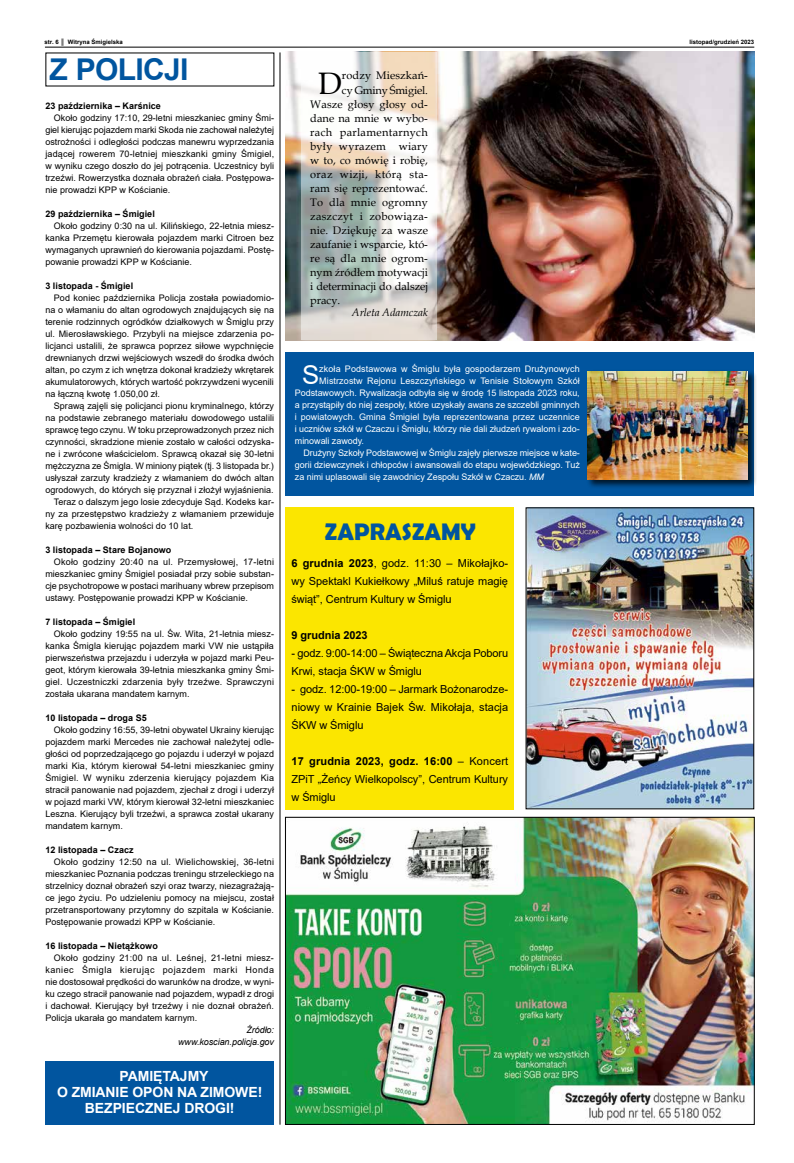
<style>
.page{position:relative;width:794px;height:1163px;background:#fff}
.page>*{position:absolute;margin:0;border:0;box-sizing:border-box;transform-origin:0 0}
.t1{font:31.1px "Book Antiqua";color:#000}
.t2{font:700 30px "Arial";letter-spacing:-.02em;color:#01559f}
.t3{font:25.8px "Arial";color:#fff}
.t4{font:700 24px "Berlin Sans FB Demi";color:#01559f}
.t5{font:700 14px "Arial";letter-spacing:-.005em;color:#fff}
.t6{font:11px/18px "Arial";letter-spacing:-.005em;color:#000;text-align:justify}
.t7{font:11px "Book Antiqua";letter-spacing:.01em;color:#000}
.t8{font:11px "Book Antiqua";letter-spacing:.03em;color:#000}
.t9{font:11px "Book Antiqua";letter-spacing:-.015em;color:#000}
.t10{font:italic 11px "Book Antiqua";letter-spacing:-.005em;color:#000}
.t11{font:700 11px "Arial";letter-spacing:-.005em;color:#000}
.t12{font:9px/12px "Arial";letter-spacing:.005em;color:#000;text-align:justify}
.t13{font:9px "Arial";letter-spacing:-.005em;color:#fff}
.t14{font:700 9px "Arial";letter-spacing:.005em;color:#000}
.t15{font:italic 9px/12px "Arial";letter-spacing:-.005em;color:#000;text-align:right}
.t16{font:700 6px "Arial";color:#000}
.s1{font-style:italic}
.s2{font-weight:700}
</style>
<div class="page">
<hr style="left:45px;top:47px;width:709px;height:1px;background:#000">
<img style="left:287px;top:818px;width:465px;height:304px">
<div style="left:285px;top:816px;width:469px;height:308px;border:1px solid #000"></div>
<img style="left:528px;top:509px;width:224px;height:298px">
<div style="left:285px;top:507px;width:229px;height:302px;background:#fbe600"></div>
<hr style="left:279px;top:52px;width:1px;height:1072px;background:#000">
<img style="left:285px;top:52px;width:469px;height:288px">
<div style="left:295px;top:46px;width:148px;height:301px;background:#fff;opacity:.75"></div>
<div style="left:301px;top:50px;width:137px;height:290px;background:#fff;opacity:.75"></div>
<div style="left:45px;top:1060px;width:229px;height:64px;background:#01559f"></div>
<div style="left:285px;top:352px;width:469px;height:144px;background:#01559f"></div>
<div style="left:586px;top:369px;width:171px;height:120px;background:#000;opacity:.75"></div>
<img style="left:588px;top:371px;width:159px;height:109px">
<p class="t16" style="left:45px;top:38px;width:80px">str. 6 ║ Witryna Śmigielska</p>
<p class="t16" style="left:689px;top:38px;width:66px">listopad/grudzień 2023</p>
<h2 class="t2" style="left:50px;top:48px;width:140px">Z POLICJI</h2>
<p class="t14" style="left:45px;top:99px;width:117px">23 października – Karśnice</p>
<p class="t12" style="left:45px;top:112px;width:230px;text-indent:9px">Około godziny 17:10, 29-letni mieszkaniec gminy Śmi&shy;giel kierując pojazdem marki Skoda nie zachował należytej ostrożności i odległości podczas manewru wyprzedzania jadącej rowerem 70-letniej mieszkanki gminy Śmigiel, w wyniku czego doszło do jej potrącenia. Uczestnicy byli trzeźwi. Rowerzystka doznała obrażeń ciała. Postępowa&shy;nie prowadzi KPP w Kościanie.</p>
<p class="t14" style="left:45px;top:207px;width:111px">29 października – Śmigiel</p>
<p class="t12" style="left:45px;top:220px;width:230px;text-indent:9px">Około godziny 0:30 na ul. Kilińskiego, 22-letnia miesz&shy;kanka Przemętu kierowała pojazdem marki Citroen bez wymaganych uprawnień do kierowania pojazdami. Postę&shy;powanie prowadzi KPP w Kościanie.</p>
<p class="t14" style="left:45px;top:279px;width:89px">3 listopada - Śmigiel</p>
<p class="t12" style="left:45px;top:292px;width:230px;text-indent:9px">Pod koniec października Policja została powiadomio&shy;na o włamaniu do altan ogrodowych znajdujących się na terenie rodzinnych ogródków działkowych w Śmiglu przy ul. Mierosławskiego. Przybyli na miejsce zdarzenia po&shy;licjanci ustalili, że sprawca poprzez siłowe wypchnięcie drewnianych drzwi wejściowych wszedł do środka dwóch altan, po czym z ich wnętrza dokonał kradzieży wkrętarek akumulatorowych, których wartość pokrzywdzeni wycenili na łączną kwotę 1.050,00 zł.</p>
<p class="t12" style="left:54px;top:400px;width:222px">Sprawą zajęli się policjanci pionu kryminalnego, którzy</p>
<p class="t12" style="left:45px;top:412px;width:230px">na podstawie zebranego materiału dowodowego ustalili</p>
<p class="t12" style="left:45px;top:424px;width:230px">sprawcę tego czynu. W toku przeprowadzonych przez nich</p>
<p class="t12" style="left:45px;top:436px;width:230px">czynności, skradzione mienie zostało w całości odzyska-</p>
<p class="t12" style="left:45px;top:448px;width:230px">ne i zwrócone właścicielom. Sprawcą okazał się 30-letni</p>
<p class="t12" style="left:45px;top:460px;width:230px">mężczyzna ze Śmigla. W miniony piątek (tj. 3 listopada br.)</p>
<p class="t12" style="left:45px;top:472px;width:230px">usłyszał zarzuty kradzieży z włamaniem do dwóch altan</p>
<p class="t12" style="left:45px;top:484px;width:230px">ogrodowych, do których się przyznał i złożył wyjaśnienia.</p>
<p class="t12" style="left:54px;top:496px;width:222px">Teraz o dalszym jego losie zdecyduje Sąd. Kodeks kar-</p>
<p class="t12" style="left:45px;top:508px;width:230px">ny za przestępstwo kradzieży z włamaniem przewiduje</p>
<p class="t12" style="left:45px;top:520px;width:149px">karę pozbawienia wolności do 10 lat.</p>
<p class="t14" style="left:45px;top:543px;width:128px">3 listopada – Stare Bojanowo</p>
<p class="t12" style="left:45px;top:556px;width:230px;text-indent:9px">Około godziny 20:40 na ul. Przemysłowej, 17-letni mieszkaniec gminy Śmigiel posiadał przy sobie substan&shy;cje psychotropowe w postaci marihuany wbrew przepisom ustawy. Postępowanie prowadzi KPP w Kościanie.</p>
<p class="t14" style="left:45px;top:615px;width:91px">7 listopada – Śmigiel</p>
<p class="t12" style="left:45px;top:628px;width:230px;text-indent:9px">Około godziny 19:55 na ul. Św. Wita, 21-letnia miesz&shy;kanka Śmigla kierując pojazdem marki VW nie ustąpiła pierwszeństwa przejazdu i uderzyła w pojazd marki Peu&shy;geot, którym kierowała 39-letnia mieszkanka gminy Śmi&shy;giel. Uczestniczki zdarzenia były trzeźwe. Sprawczyni została ukarana mandatem karnym.</p>
<p class="t14" style="left:45px;top:711px;width:103px">10 listopada – droga S5</p>
<p class="t12" style="left:45px;top:724px;width:230px;text-indent:9px">Około godziny 16:55, 39-letni obywatel Ukrainy kierując pojazdem marki Mercedes nie zachował należytej odle&shy;głości od poprzedzającego go pojazdu i uderzył w pojazd marki Kia, którym kierował 54-letni mieszkaniec gminy Śmigiel. W wyniku zderzenia kierujący pojazdem Kia stracił panowanie nad pojazdem, zjechał z drogi i uderzył w pojazd marki VW, którym kierował 32-letni mieszkaniec Leszna. Kierujący byli trzeźwi, a sprawca został ukarany mandatem karnym.</p>
<p class="t14" style="left:45px;top:843px;width:90px">12 listopada – Czacz</p>
<p class="t12" style="left:45px;top:856px;width:230px;text-indent:9px">Około godziny 12:50 na ul. Wielichowskiej, 36-letni mieszkaniec Poznania podczas treningu strzeleckiego na strzelnicy doznał obrażeń szyi oraz twarzy, niezagrażają&shy;ce jego życiu. Po udzieleniu pomocy na miejscu, został przetransportowany przytomny do szpitala w Kościanie.<br>Postępowanie prowadzi KPP w Kościanie.</p>
<p class="t14" style="left:45px;top:939px;width:114px">16 listopada – Nietążkowo</p>
<p class="t12" style="left:45px;top:952px;width:230px;text-indent:9px">Około godziny 21:00 na ul. Leśnej, 21-letni miesz&shy;kaniec Śmigla kierując pojazdem marki Honda nie dostosował prędkości do warunków na drodze, w wyni&shy;ku czego stracił panowanie nad pojazdem, wypadł z drogi i dachował. Kierujący był trzeźwy i nie doznał obrażeń.<br>Policja ukarała go mandatem karnym.</p>
<h1 class="t1" style="left:318px;top:61px;width:26px">D</h1>
<p class="t7" style="left:342px;top:68px;width:87px">rodzy Mieszkań-</p>
<p class="t9" style="left:342px;top:82px;width:87px">cy Gminy Śmigiel.</p>
<p class="t7" style="left:310px;top:96px;width:119px">Wasze głosy głosy od-</p>
<p class="t7" style="left:310px;top:110px;width:119px">dane na mnie w wybo-</p>
<p class="t8" style="left:310px;top:124px;width:119px">rach parlamentarnych</p>
<p class="t7" style="left:310px;top:138px;width:119px">były wyrazem wiary</p>
<p class="t7" style="left:310px;top:152px;width:119px">w to, co mówię i robię,</p>
<p class="t8" style="left:310px;top:166px;width:119px">oraz wizji, którą sta-</p>
<p class="t7" style="left:310px;top:180px;width:119px">ram się reprezentować.</p>
<p class="t7" style="left:310px;top:194px;width:119px">To dla mnie ogromny</p>
<p class="t7" style="left:310px;top:208px;width:119px">zaszczyt i zobowiąza-</p>
<p class="t7" style="left:310px;top:222px;width:119px">nie. Dziękuję za wasze</p>
<p class="t7" style="left:310px;top:236px;width:119px">zaufanie i wsparcie, któ-</p>
<p class="t7" style="left:310px;top:250px;width:119px">re są dla mnie ogrom-</p>
<p class="t7" style="left:310px;top:264px;width:119px">nym źródłem motywacji</p>
<p class="t7" style="left:310px;top:278px;width:119px">i determinacji do dalszej</p>
<p class="t7" style="left:310px;top:292px;width:31px">pracy.</p>
<p class="t10" style="left:352px;top:304px;width:78px">Arleta Adamczak</p>
<h3 class="t3" style="left:302px;top:357px;width:19px">S</h3>
<p class="t13" style="left:319px;top:363px;width:262px">zkoła Podstawowa w Śmiglu była gospodarzem Drużynowych</p>
<p class="t13" style="left:319px;top:375px;width:262px">Mistrzostw Rejonu Leszczyńskiego w Tenisie Stołowym Szkół</p>
<p class="t13" style="left:295px;top:387px;width:286px">Podstawowych. Rywalizacja odbyła się w środę 15 listopada 2023 roku,</p>
<p class="t13" style="left:295px;top:399px;width:286px">a przystąpiły do niej zespoły, które uzyskały awans ze szczebli gminnych</p>
<p class="t13" style="left:295px;top:411px;width:286px">i powiatowych. Gmina Śmigiel była reprezentowana przez uczennice</p>
<p class="t13" style="left:295px;top:423px;width:286px">i uczniów szkół w Czaczu i Śmiglu, którzy nie dali złudzeń rywalom i zdo-</p>
<p class="t13" style="left:295px;top:435px;width:71px">minowali zawody.</p>
<p class="t13" style="left:303px;top:447px;width:278px">Drużyny Szkoły Podstawowej w Śmiglu zajęły pierwsze miejsce w kate-</p>
<p class="t13" style="left:295px;top:459px;width:286px">gorii dziewczynek i chłopców i awansowali do etapu wojewódzkiego. Tuż</p>
<p class="t13" style="left:295px;top:471px;width:251px">za nimi uplasowali się zawodnicy Zespołu Szkół w Czaczu. <span class="s1">MM</span></p>
<h3 class="t4" style="left:324px;top:517px;width:153px">ZAPRASZAMY</h3>
<p class="t6" style="left:291px;top:554px;width:218px"><span class="s2">6 grudnia 2023</span>, godz. 11:30 – Mikołajko&shy;wy Spektakl Kukiełkowy „Miluś ratuje magię świąt”, Centrum Kultury w Śmiglu</p>
<p class="t11" style="left:291px;top:627px;width:78px">9 grudnia 2023</p>
<p class="t6" style="left:291px;top:644px;width:218px">- godz. 9:00-14:00 – Świąteczna Akcja Poboru<br>Krwi, stacja ŚKW w Śmiglu</p>
<p class="t6" style="left:291px;top:680px;width:218px">- godz. 12:00-19:00 – Jarmark Bożonarodze&shy;niowy w Krainie Bajek Św. Mikołaja, stacja ŚKW w Śmiglu</p>
<p class="t6" style="left:291px;top:752px;width:218px"><span class="s2">17 grudnia 2023, godz. 16:00</span> – Koncert ZPiT „Żeńcy Wielkopolscy”, Centrum Kultury w Śmiglu</p>
<p class="t15" style="left:178px;top:1024px;width:97px">Źródło: www.koscian.policja.gov</p>
<h3 class="t5" style="left:120px;top:1065px;width:90px">PAMIĘTAJMY</h3>
<h3 class="t5" style="left:57px;top:1081px;width:207px">O ZMIANIE OPON NA ZIMOWE!</h3>
<h3 class="t5" style="left:85px;top:1097px;width:151px">BEZPIECZNEJ DROGI!</h3>
</div>
